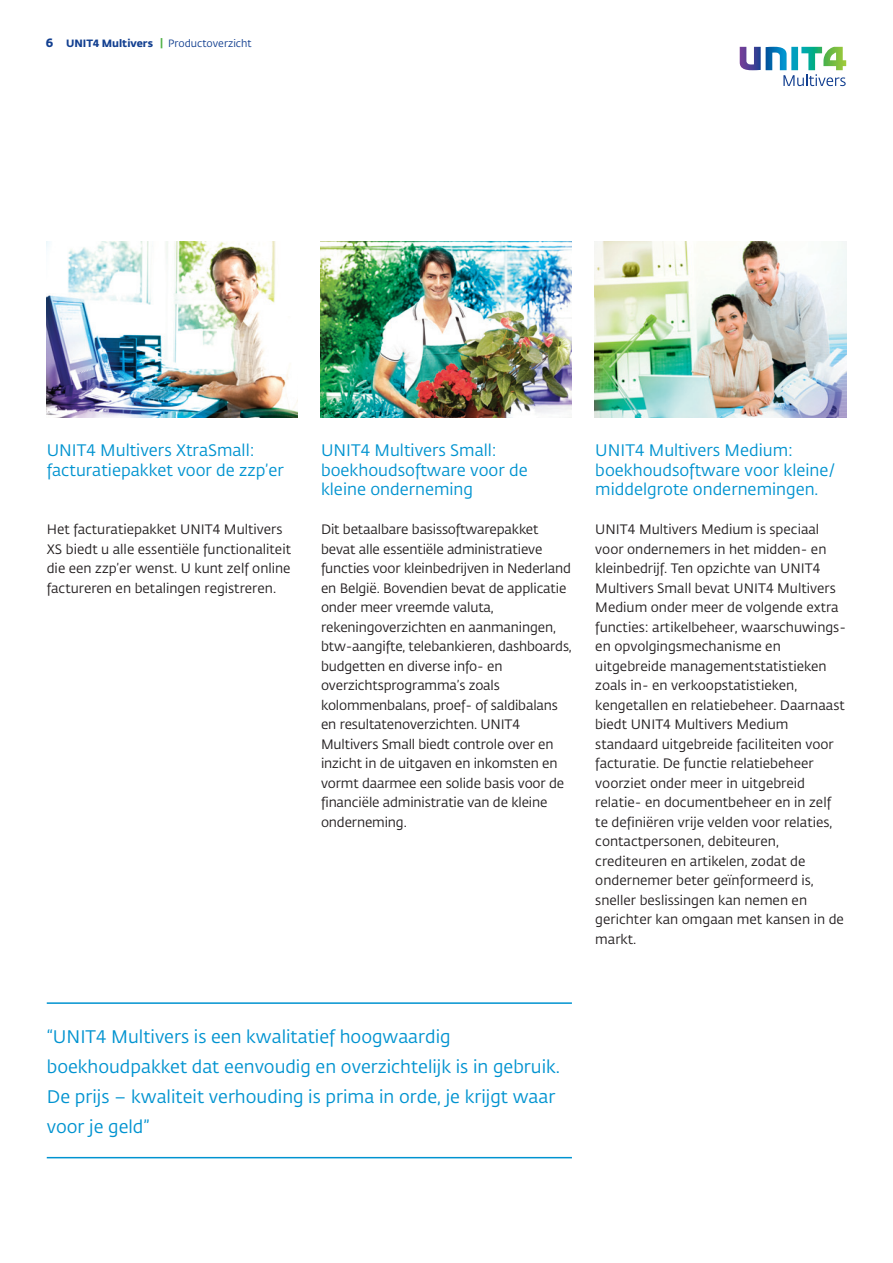
<style>
.page{position:relative;width:893px;height:1263px;background:#fff}
.page>*{position:absolute;margin:0;border:0;box-sizing:border-box;transform-origin:0 0}
.t1{font:18px/30px "Unit 4 Sans";color:#0093d0}
.t2{font:16.5px/19.5px "Unit 4 Sans";color:#0093d0}
.t3{font:13.5px/19.5px "Unit 4 Sans";color:#231f20}
.t4{font:10.5px "Unit 4 Sans";color:#123f90}
.s1{font-weight:700;font-size:12px}
.s2{font-weight:700}
.s3{font-weight:700;color:#51b247}
</style>
<div class="page">
<img style="left:320px;top:242px;width:252px;height:175px">
<img style="left:47px;top:242px;width:251px;height:175px">
<img style="left:595px;top:242px;width:251px;height:175px">
<hr style="left:47px;top:1002px;width:525px;height:2px;background:#0093d0">
<hr style="left:47px;top:1157px;width:525px;height:1px;background:#0093d0">
<svg style="left:740px;top:47px;width:106px;height:39px"></svg>
<p class="t4" style="left:46px;top:36px;width:207px"><span class="s1">6</span> <span class="s2">UNIT4 Multivers</span> <span class="s3">|</span> Productoverzicht</p>
<p class="t2" style="left:47px;top:440px;width:239px">UNIT4 Multivers XtraSmall: facturatiepakket voor de zzp’er</p>
<p class="t3" style="left:47px;top:519px;width:246px">Het facturatiepakket UNIT4 Multivers XS biedt u alle essentiële functionaliteit die een zzp’er wenst. U kunt zelf online factureren en betalingen registreren.</p>
<p class="t2" style="left:321px;top:440px;width:208px">UNIT4 Multivers Small: boekhoudsoftware voor de kleine onderneming</p>
<p class="t3" style="left:321px;top:519px;width:252px">Dit betaalbare basissoftwarepakket bevat alle essentiële administratieve functies voor kleinbedrijven in Nederland en België. Bovendien bevat de applicatie onder meer vreemde valuta, rekeningoverzichten en aanmaningen, btw-aangifte, telebankieren, dashboards, budgetten en diverse info- en overzichtsprogramma’s zoals kolommenbalans, proef- of saldibalans en resultatenoverzichten. UNIT4<br>Multivers Small biedt controle over en inzicht in de uitgaven en inkomsten en vormt daarmee een solide basis voor de financiële administratie van de kleine onderneming.</p>
<p class="t2" style="left:595px;top:440px;width:242px">UNIT4 Multivers Medium: boekhoudsoftware voor kleine/ middelgrote ondernemingen.</p>
<p class="t3" style="left:595px;top:519px;width:252px">UNIT4 Multivers Medium is speciaal voor ondernemers in het midden- en kleinbedrijf. Ten opzichte van UNIT4<br>Multivers Small bevat UNIT4 Multivers Medium onder meer de volgende extra functies: artikelbeheer, waarschuwings&shy;en opvolgingsmechanisme en uitgebreide managementstatistieken zoals in- en verkoopstatistieken, kengetallen en relatiebeheer. Daarnaast biedt UNIT4 Multivers Medium standaard uitgebreide faciliteiten voor facturatie. De functie relatiebeheer voorziet onder meer in uitgebreid relatie- en documentbeheer en in zelf te definiëren vrije velden voor relaties, contactpersonen, debiteuren, crediteuren en artikelen, zodat de ondernemer beter geïnformeerd is, sneller beslissingen kan nemen en gerichter kan omgaan met kansen in de markt.</p>
<p class="t1" style="left:47px;top:1021px;width:515px">“UNIT4 Multivers is een kwalitatief hoogwaardig boekhoudpakket dat eenvoudig en overzichtelijk is in gebruik.<br>De prijs – kwaliteit verhouding is prima in orde, je krijgt waar voor je geld”</p>
</div>
